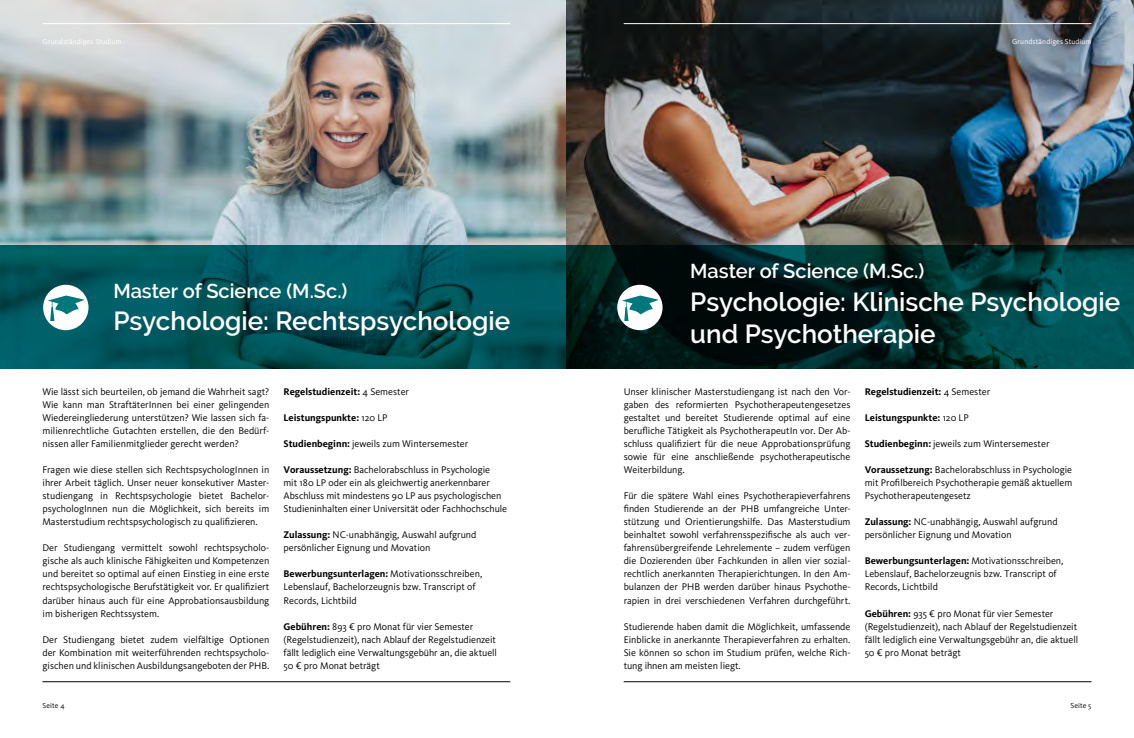
<style>
.page{position:relative;width:1134px;height:738px;background:#fff}
.page>*{position:absolute;margin:0;border:0;box-sizing:border-box;transform-origin:0 0}
.t1{font:600 26px/32.5px "Raleway";color:#fff}
.t2{font:600 20px "Raleway";color:#fff}
.t3{font:10px/13px "Kievit OT";color:#000;text-align:justify}
.t4{font:700 10px "Kievit OT";color:#000}
.t5{font:7.5px "Kievit OT";letter-spacing:.015em;color:#fff}
.t6{font:7.5px "Kievit OT";letter-spacing:.015em;color:#000}
.s1{font-weight:400}
.s2{font-weight:700}
</style>
<div class="page">
<img style="left:0;top:0;width:567px;height:369px">
<img style="left:567px;top:0;width:567px;height:369px">
<hr style="left:624px;top:681px;width:467px;height:1px;background:#000">
<hr style="left:43px;top:681px;width:467px;height:1px;background:#000">
<hr style="left:43px;top:23px;width:467px;height:1px;background:#fff">
<div style="left:43px;top:284px;width:45px;height:46px;background:#fff;border-radius:50%"></div>
<svg style="left:48px;top:295px;width:37px;height:26px"></svg>
<hr style="left:624px;top:23px;width:467px;height:1px;background:#fff">
<div style="left:617px;top:284px;width:46px;height:46px;background:#fff;border-radius:50%"></div>
<svg style="left:622px;top:295px;width:37px;height:26px"></svg>
<h2 class="t2" style="left:113px;top:279px;width:236px">Master of Science (M.Sc.)</h2>
<h1 class="t1" style="left:113px;top:304px;width:398px">Psychologie: Rechtspsychologie</h1>
<p class="t3" style="left:43px;top:385px;width:228px">Wie lässt sich beurteilen, ob jemand die Wahrheit sagt?<br>Wie kann man StraftäterInnen bei einer gelingenden Wiedereingliederung unterstützen? Wie lassen sich fa&shy;milienrechtliche Gutachten erstellen, die den Bedürf&shy;nissen aller Familienmitglieder gerecht werden?</p>
<p class="t3" style="left:43px;top:463px;width:228px">Fragen wie diese stellen sich RechtspsychologInnen in ihrer Arbeit täglich. Unser neuer konsekutiver Master&shy;studiengang in Rechtspsychologie bietet Bachelor&shy;psychologInnen nun die Möglichkeit, sich bereits im Masterstudium rechtspsychologisch zu qualifizieren.</p>
<p class="t3" style="left:43px;top:541px;width:228px">Der Studiengang vermittelt sowohl rechtspsycholo&shy;gische als auch klinische Fähigkeiten und Kompetenzen und bereitet so optimal auf einen Einstieg in eine erste rechtspsychologische Berufstätigkeit vor. Er qualifiziert darüber hinaus auch für eine Approbationsausbildung im bisherigen Rechtssystem.</p>
<p class="t3" style="left:43px;top:632px;width:228px">Der Studiengang bietet zudem vielfältige Optionen der Kombination mit weiterführenden rechtspsycholo&shy;gischen und klinischen Ausbildungsangeboten der PHB.</p>
<p class="t4" style="left:283px;top:386px;width:127px">Regelstudienzeit: <span class="s1">4 Semester</span></p>
<p class="t4" style="left:283px;top:412px;width:106px">Leistungspunkte: <span class="s1">120 LP</span></p>
<p class="t3" style="left:283px;top:437px;width:186px"><span class="s2">Studienbeginn:</span> jeweils zum Wintersemester</p>
<p class="t3" style="left:283px;top:463px;width:225px;text-align:left"><span class="s2">Voraussetzung:</span> Bachelorabschluss in Psychologie<br>mit 180 LP oder ein als gleichwertig anerkennbarer Abschluss mit mindestens 90 LP aus psychologischen Studieninhalten einer Universität oder Fachhochschule</p>
<p class="t3" style="left:283px;top:528px;width:194px"><span class="s2">Zulassung:</span> NC-unabhängig, Auswahl aufgrund persönlicher Eignung und Movation</p>
<p class="t3" style="left:283px;top:567px;width:200px;text-align:left"><span class="s2">Bewerbungsunterlagen:</span> Motivationsschreiben,<br>Lebenslauf, Bachelorzeugnis bzw. Transcript of<br>Records, Lichtbild</p>
<p class="t3" style="left:283px;top:619px;width:215px;text-align:left"><span class="s2">Gebühren:</span> 893 € pro Monat für vier Semester (Regelstudienzeit), nach Ablauf der Regelstudienzeit fällt lediglich eine Verwaltungsgebühr an, die aktuell 50 € pro Monat beträgt</p>
<p class="t5" style="left:1012px;top:37px;width:81px">Grundständiges Studium</p>
<h2 class="t2" style="left:690px;top:259px;width:236px">Master of Science (M.Sc.)</h2>
<h1 class="t1" style="left:690px;top:285px;width:431px">Psychologie: Klinische Psychologie und Psychotherapie</h1>
<p class="t3" style="left:624px;top:385px;width:228px">Unser klinischer Masterstudiengang ist nach den Vor&shy;gaben des reformierten Psychotherapeutengesetzes gestaltet und bereitet Studierende optimal auf eine berufliche Tätigkeit als PsychotherapeutIn vor. Der Ab&shy;schluss qualifiziert für die neue Approbationsprüfung sowie für eine anschließende psychotherapeutische Weiterbildung.</p>
<p class="t3" style="left:624px;top:489px;width:228px">Für die spätere Wahl eines Psychotherapieverfahrens finden Studierende an der PHB umfangreiche Unter&shy;stützung und Orientierungshilfe. Das Masterstudium beinhaltet sowohl verfahrensspezifische als auch ver&shy;fahrensübergreifende Lehrelemente – zudem verfügen die Dozierenden über Fachkunden in allen vier sozial&shy;rechtlich anerkannten Therapierichtungen. In den Am&shy;bulanzen der PHB werden darüber hinaus Psychothe&shy;rapien in drei verschiedenen Verfahren durchgeführt.</p>
<p class="t3" style="left:624px;top:619px;width:228px">Studierende haben damit die Möglichkeit, umfassende Einblicke in anerkannte Therapieverfahren zu erhalten.<br>Sie können so schon im Studium prüfen, welche Rich&shy;tung ihnen am meisten liegt.</p>
<p class="t4" style="left:865px;top:386px;width:127px">Regelstudienzeit: <span class="s1">4 Semester</span></p>
<p class="t4" style="left:865px;top:412px;width:106px">Leistungspunkte: <span class="s1">120 LP</span></p>
<p class="t3" style="left:865px;top:437px;width:186px"><span class="s2">Studienbeginn:</span> jeweils zum Wintersemester</p>
<p class="t3" style="left:865px;top:463px;width:209px"><span class="s2">Voraussetzung:</span> Bachelorabschluss in Psychologie mit Profilbereich Psychotherapie gemäß aktuellem Psychotherapeutengesetz</p>
<p class="t3" style="left:865px;top:515px;width:194px"><span class="s2">Zulassung:</span> NC-unabhängig, Auswahl aufgrund persönlicher Eignung und Movation</p>
<p class="t3" style="left:865px;top:554px;width:200px;text-align:left"><span class="s2">Bewerbungsunterlagen:</span> Motivationsschreiben,<br>Lebenslauf, Bachelorzeugnis bzw. Transcript of<br>Records, Lichtbild</p>
<p class="t3" style="left:865px;top:606px;width:215px;text-align:left"><span class="s2">Gebühren:</span> 935 € pro Monat für vier Semester (Regelstudienzeit), nach Ablauf der Regelstudienzeit fällt lediglich eine Verwaltungsgebühr an, die aktuell 50 € pro Monat beträgt</p>
<p class="t6" style="left:43px;top:700px;width:24px">Seite 4</p>
<p class="t6" style="left:1070px;top:700px;width:23px">Seite 5</p>
</div>
